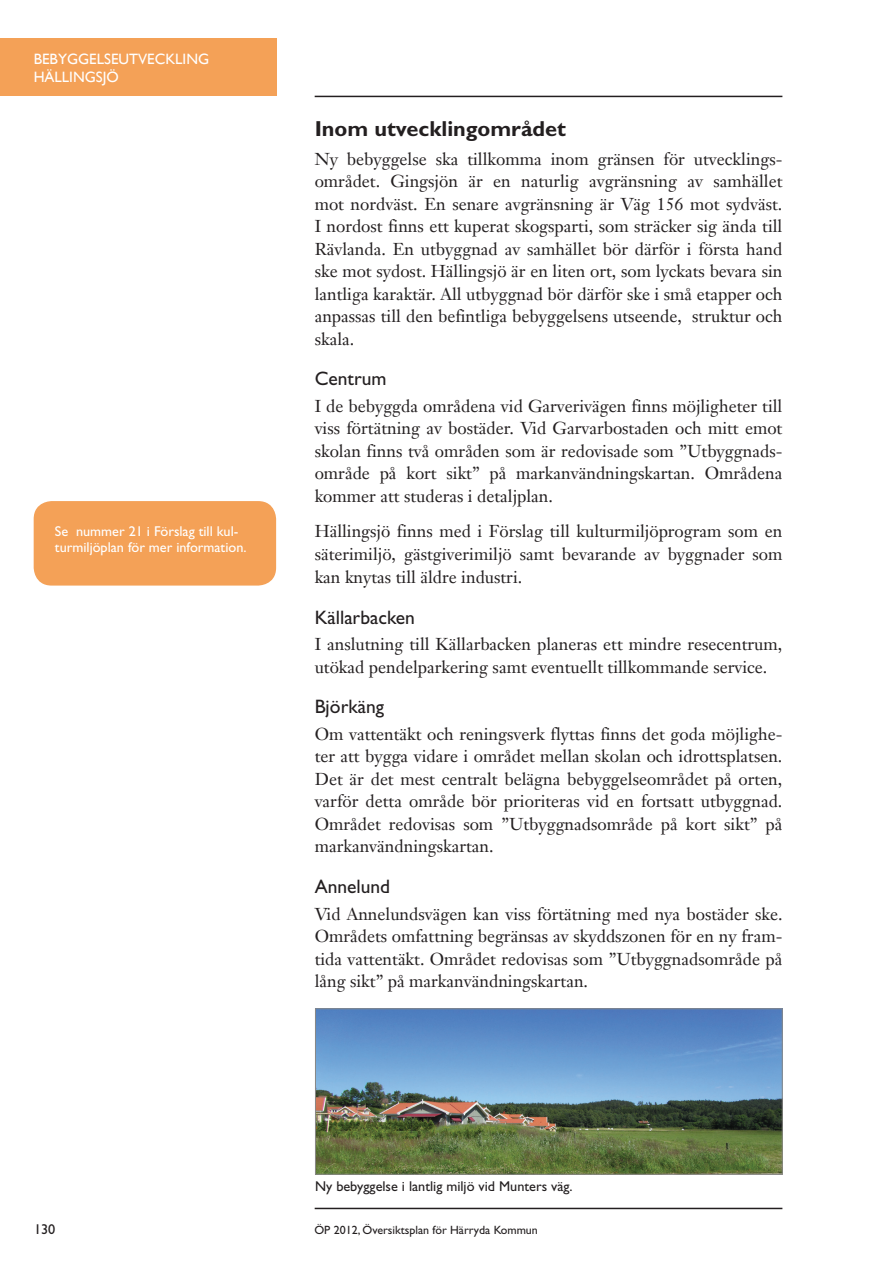
<style>
.page{position:relative;width:893px;height:1263px;background:#fff}
.page>*{position:absolute;margin:0;border:0;box-sizing:border-box;transform-origin:0 0}
.t1{font:700 21.75px "Gill Sans Std";color:#231f20}
.t2{font:19.5px "Gill Sans Std";color:#231f20}
.t3{font:17.25px/22.5px "Janson Text";color:#231f20;text-align:justify}
.t4{font:15px/18px "Gill Sans";color:#fff}
.t5{font:14.25px/16.5px "Gill Sans Std";color:#fff}
.t6{font:14.25px "Gill Sans Std";color:#231f20}
.t7{font:12px "Gill Sans Std";color:#231f20}
</style>
<div class="page">
<hr style="left:315px;top:96px;width:467px;height:1px;background:#231f20">
<hr style="left:315px;top:1208px;width:467px;height:1px;background:#231f20">
<div style="left:0;top:38px;width:276px;height:57px;background:#f4a157"></div>
<div style="left:34px;top:501px;width:242px;height:85px;background:#f4a157;border-radius:18px"></div>
<img style="left:317px;top:1010px;width:463px;height:162px">
<div style="left:315px;top:1008px;width:467px;height:166px;border:1px solid #898886"></div>
<p class="t4" style="left:34px;top:50px;width:177px">BEBYGGELSEUTVECKLING<br>HÄLLINGSJÖ</p>
<p class="t5" style="left:55px;top:523px;width:193px">Se nummer 21 i Förslag till kul&shy;turmiljöplan för mer information.</p>
<p class="t1" style="left:315px;top:116px;width:253px">Inom utvecklingområdet</p>
<p class="t3" style="left:315px;top:147px;width:469px">Ny bebyggelse ska tillkomma inom gränsen för utvecklings&shy;området. Gingsjön är en naturlig avgränsning av samhället mot nordväst. En senare avgränsning är Väg 156 mot sydväst.<br>I nordost finns ett kuperat skogsparti, som sträcker sig ända till Rävlanda. En utbyggnad av samhället bör därför i första hand ske mot sydost. Hällingsjö är en liten ort, som lyckats bevara sin lantliga karaktär. All utbyggnad bör därför ske i små etapper och anpassas till den befintliga bebyggelsens utseende, struktur och skala.</p>
<p class="t2" style="left:315px;top:367px;width:73px">Centrum</p>
<p class="t3" style="left:315px;top:395px;width:469px">I de bebyggda områdena vid Garverivägen finns möjligheter till viss förtätning av bostäder. Vid Garvarbostaden och mitt emot skolan finns två områden som är redovisade som ”Utbyggnads&shy;område på kort sikt” på markanvändningskartan. Områdena kommer att studeras i detaljplan.</p>
<p class="t3" style="left:315px;top:520px;width:469px;line-height:23px">Hällingsjö finns med i Förslag till kulturmiljöprogram som en säterimiljö, gästgiverimiljö samt bevarande av byggnader som kan knytas till äldre industri.</p>
<p class="t2" style="left:315px;top:606px;width:102px">Källarbacken</p>
<p class="t3" style="left:315px;top:633px;width:469px">I anslutning till Källarbacken planeras ett mindre resecentrum, utökad pendelparkering samt eventuellt tillkommande service.</p>
<p class="t2" style="left:315px;top:695px;width:71px">Björkäng</p>
<p class="t3" style="left:315px;top:723px;width:469px">Om vattentäkt och reningsverk flyttas finns det goda möjlighe&shy;ter att bygga vidare i området mellan skolan och idrottsplatsen.<br>Det är det mest centralt belägna bebyggelseområdet på orten, varför detta område bör prioriteras vid en fortsatt utbyggnad.<br>Området redovisas som ”Utbyggnadsområde på kort sikt” på markanvändningskartan.</p>
<p class="t2" style="left:315px;top:875px;width:77px">Annelund</p>
<p class="t3" style="left:315px;top:902px;width:469px">Vid Annelundsvägen kan viss förtätning med nya bostäder ske.<br>Områdets omfattning begränsas av skyddszonen för en ny fram&shy;tida vattentäkt. Området redovisas som ”Utbyggnadsområde på lång sikt” på markanvändningskartan.</p>
<p class="t6" style="left:315px;top:1178px;width:259px">Ny bebyggelse i lantlig miljö vid Munters väg.</p>
<p class="t6" style="left:34px;top:1221px;width:23px">130</p>
<p class="t7" style="left:314px;top:1223px;width:225px">ÖP 2012, Översiktsplan för Härryda Kommun</p>
</div>
